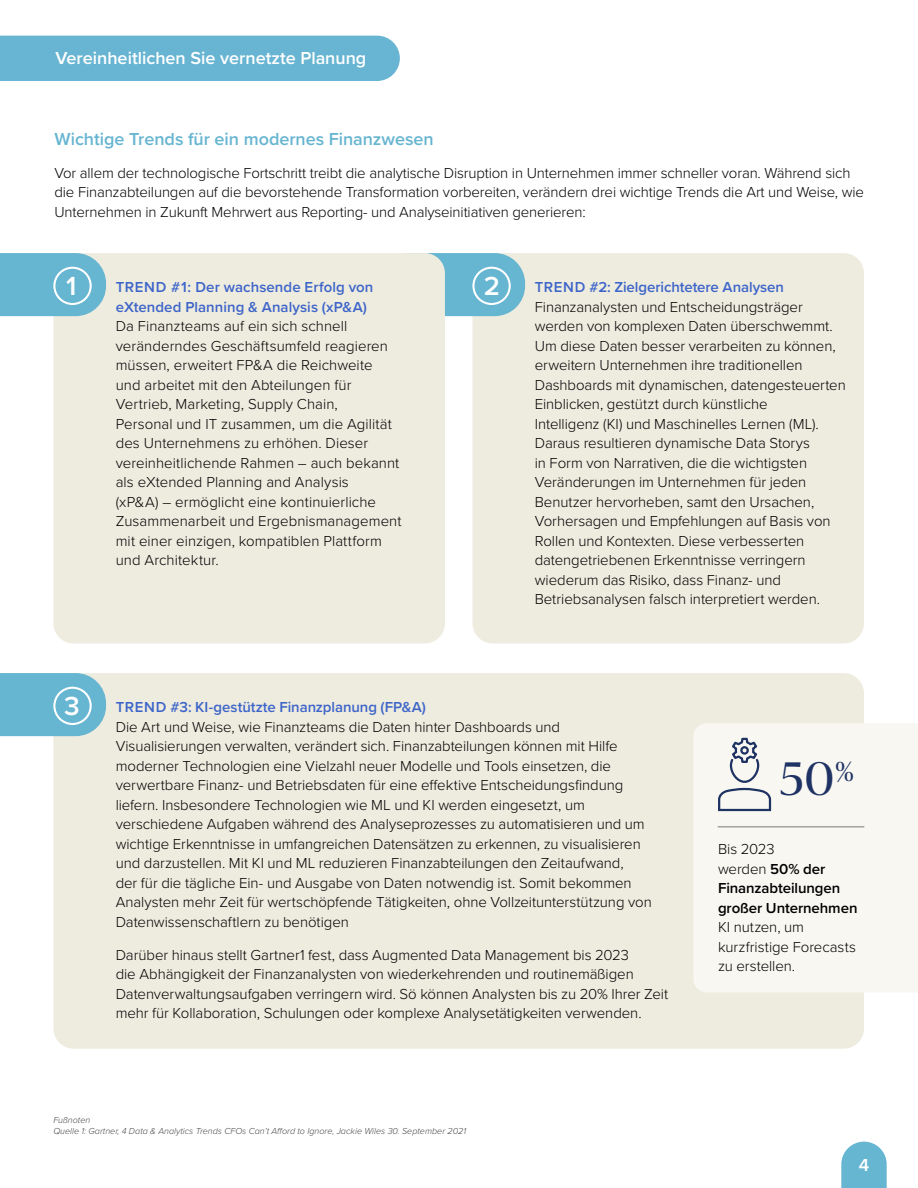
<style>
.page{position:relative;width:918px;height:1188px;background:#fff}
.page>*{position:absolute;margin:0;border:0;box-sizing:border-box;transform-origin:0 0}
.t1{font:43.5px "Sanomat";color:#1f3264}
.t2{font:600 27.15px "Proxima Nova";color:#fff}
.t3{font:600 18px "Proxima Nova";letter-spacing:-.005em;color:#66b5d1}
.t4{font:600 18px "Proxima Nova";color:#fff}
.t5{font:300 15px/19.5px "Proxima Nova";letter-spacing:-.005em;color:#000}
.t6{font:600 15px/19.5px "Proxima Nova";letter-spacing:.005em;color:#3d65c9}
.t7{font:600 15px/19.5px "Proxima Nova";letter-spacing:-.005em;color:#000}
.t8{font:italic 300 9px/10.8px "Proxima Nova";color:#48484a}
.s1{font-weight:300}
</style>
<div class="page">
<div style="left:0;top:36px;width:400px;height:45px;background:#67b5d2"></div>
<svg style="left:841px;top:1142px;width:46px;height:46px;background:#77bdd6"></svg>
<div style="left:472px;top:253px;width:392px;height:390px;background:#eeebdf;border-radius:20px"></div>
<svg style="left:429px;top:253px;width:96px;height:63px;background:#74bad3"></svg>
<div style="left:472px;top:267px;width:39px;height:38px;border:2px solid #fff;border-radius:50%"></div>
<div style="left:53px;top:253px;width:392px;height:390px;background:#eeebdf;border-radius:20px"></div>
<svg style="left:0;top:253px;width:106px;height:63px;background:#70b9d2"></svg>
<div style="left:53px;top:267px;width:39px;height:38px;border:2px solid #fff;border-radius:50%"></div>
<div style="left:53px;top:673px;width:811px;height:376px;background:#eeebdf;border-radius:20px"></div>
<svg style="left:0;top:673px;width:106px;height:63px;background:#70b9d2"></svg>
<div style="left:53px;top:687px;width:39px;height:38px;border:2px solid #fff;border-radius:50%"></div>
<div style="left:693px;top:723px;width:225px;height:269px;background:#f8f7f2"></div>
<svg style="left:717px;top:737px;width:55px;height:75px;background:#d4d6da"></svg>
<hr style="left:718px;top:826px;width:146px;height:1px;background:#878787">
<p class="t4" style="left:56px;top:44px;width:312px">Vereinheitlichen Sie vernetzte Planung</p>
<p class="t3" style="left:54px;top:125px;width:381px">Wichtige Trends für ein modernes Finanzwesen</p>
<p class="t5" style="left:54px;top:162px;width:811px">Vor allem der technologische Fortschritt treibt die analytische Disruption in Unternehmen immer schneller voran. Während sich die Finanzabteilungen auf die bevorstehende Transformation vorbereiten, verändern drei wichtige Trends die Art und Weise, wie<br>Unternehmen in Zukunft Mehrwert aus Reporting- und Analyseinitiativen generieren:</p>
<h2 class="t2" style="left:66px;top:265px;width:12px">1</h2>
<p class="t6" style="left:116px;top:277px;width:259px">TREND #1: Der wachsende Erfolg von eXtended Planning &amp; Analysis (xP&amp;A)</p>
<p class="t5" style="left:116px;top:315px;width:287px">Da Finanzteams auf ein sich schnell veränderndes Geschäftsumfeld reagieren müssen, erweitert FP&amp;A die Reichweite<br>und arbeitet mit den Abteilungen für Vertrieb, Marketing, Supply Chain,<br>Personal und IT zusammen, um die Agilität des Unternehmens zu erhöhen. Dieser vereinheitlichende Rahmen – auch bekannt als eXtended Planning and Analysis<br>(xP&amp;A) – ermöglicht eine kontinuierliche Zusammenarbeit und Ergebnismanagement mit einer einzigen, kompatiblen Plattform und Architektur.</p>
<h2 class="t2" style="left:484px;top:265px;width:18px">2</h2>
<p class="t6" style="left:535px;top:277px;width:251px">TREND #2: Zielgerichtetere Analysen</p>
<p class="t5" style="left:535px;top:296px;width:313px">Finanzanalysten und Entscheidungsträger werden von komplexen Daten überschwemmt.<br>Um diese Daten besser verarbeiten zu können, erweitern Unternehmen ihre traditionellen Dashboards mit dynamischen, datengesteuerten Einblicken, gestützt durch künstliche<br>Intelligenz (KI) und Maschinelles Lernen (ML).<br>Daraus resultieren dynamische Data Storys<br>in Form von Narrativen, die die wichtigsten Veränderungen im Unternehmen für jeden Benutzer hervorheben, samt den Ursachen, Vorhersagen und Empfehlungen auf Basis von Rollen und Kontexten. Diese verbesserten datengetriebenen Erkenntnisse verringern wiederum das Risiko, dass Finanz- und Betriebsanalysen falsch interpretiert werden.</p>
<h2 class="t2" style="left:64px;top:685px;width:17px">3</h2>
<p class="t6" style="left:116px;top:697px;width:312px">TREND #3: KI-gestützte Finanzplanung (FP&amp;A)</p>
<p class="t5" style="left:116px;top:716px;width:538px">Die Art und Weise, wie Finanzteams die Daten hinter Dashboards und Visualisierungen verwalten, verändert sich. Finanzabteilungen können mit Hilfe moderner Technologien eine Vielzahl neuer Modelle und Tools einsetzen, die verwertbare Finanz- und Betriebsdaten für eine effektive Entscheidungsfindung liefern. Insbesondere Technologien wie ML und KI werden eingesetzt, um verschiedene Aufgaben während des Analyseprozesses zu automatisieren und um wichtige Erkenntnisse in umfangreichen Datensätzen zu erkennen, zu visualisieren und darzustellen. Mit KI und ML reduzieren Finanzabteilungen den Zeitaufwand,<br>der für die tägliche Ein- und Ausgabe von Daten notwendig ist. Somit bekommen Analysten mehr Zeit für wertschöpfende Tätigkeiten, ohne Vollzeitunterstützung von Datenwissenschaftlern zu benötigen</p>
<p class="t5" style="left:116px;top:944px;width:554px">Darüber hinaus stellt Gartner1 fest, dass Augmented Data Management bis 2023<br>die Abhängigkeit der Finanzanalysten von wiederkehrenden und routinemäßigen Datenverwaltungsaufgaben verringern wird. Sö können Analysten bis zu 20% Ihrer Zeit mehr für Kollaboration, Schulungen oder komplexe Analysetätigkeiten verwenden.</p>
<p class="t8" style="left:53px;top:1114px;width:414px">Fußnoten<br>Quelle 1: Gartner, 4 Data &amp; Analytics Trends CFOs Can’t Afford to Ignore, Jackie Wiles 30. September 2021</p>
<h1 class="t1" style="left:780px;top:747px;width:75px">50<sup>%</sup></h1>
<p class="t7" style="left:718px;top:839px;width:141px"><span class="s1">Bis 2023<br>werden</span> 50% der<br>Finanzabteilungen großer Unternehmen</p>
<p class="t5" style="left:718px;top:917px;width:139px">KI nutzen, um kurzfristige Forecasts zu erstellen.</p>
<p class="t4" style="left:859px;top:1151px;width:12px">4</p>
</div>
